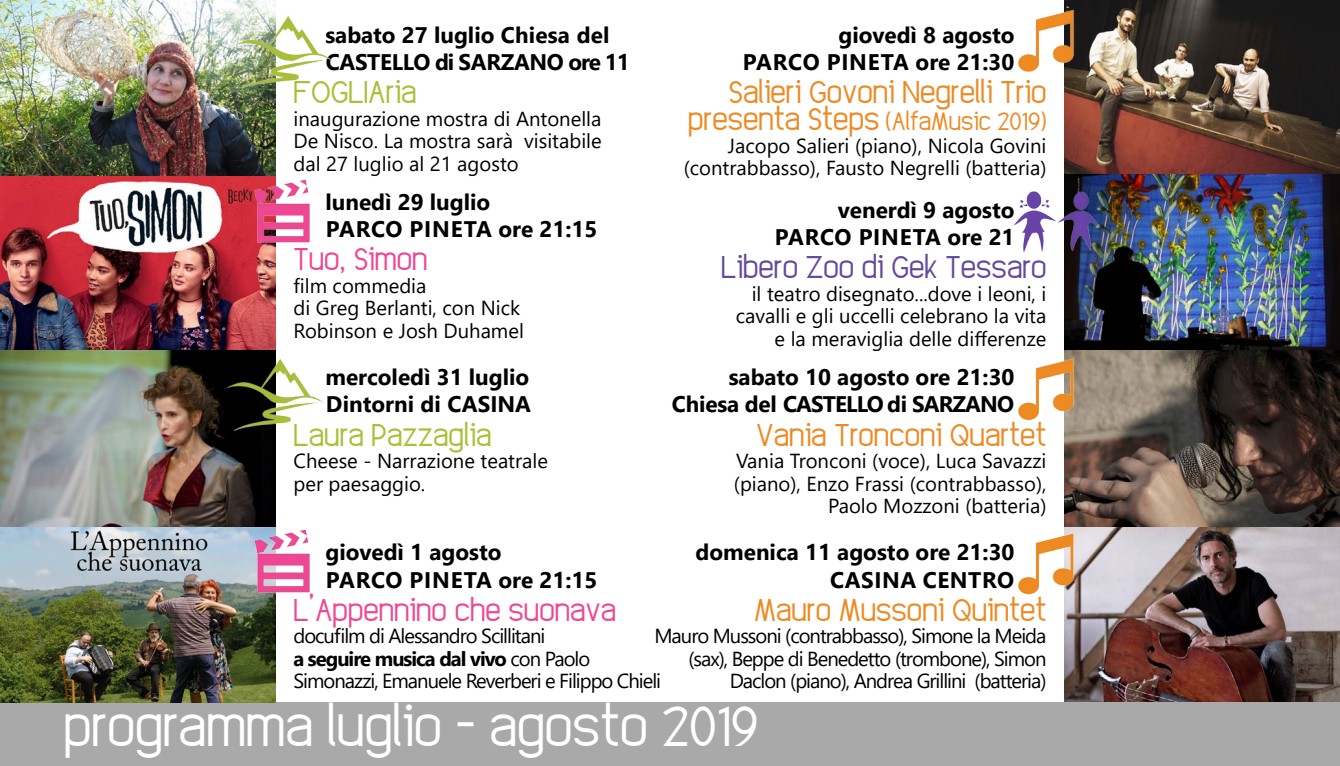
<style>
.page{position:relative;width:1340px;height:766px;background:#fff}
.page>*{position:absolute;margin:0;border:0;box-sizing:border-box;transform-origin:0 0}
.t1{font:40.5px "Elegan Tech";color:#fff}
.t2{font:700 22.5px/27px "Segoe UI";color:#000}
.t3{font:700 22.5px/27px "Segoe UI";letter-spacing:.025em;color:#000;text-align:right}
.t4{font:22.5px "Elegan Tech";color:#ed8a22}
.t5{font:700 22.5px/27px "Segoe UI";letter-spacing:-.04em;color:#000;text-align:right}
.t6{font:22.5px "Elegan Tech";color:#ee4894}
.t7{font:22.5px "Elegan Tech";color:#a9bf38}
.t8{font:22.5px "Elegan Tech";color:#634a9e}
.t9{font:20.25px/22.5px "Segoe UI";color:#000;text-align:right}
.t10{font:20.25px/22.5px "Segoe UI";letter-spacing:-.05em;color:#000;text-align:right}
.t11{font:18px "Elegan Tech";color:#ed8a22}
.s1{font-size:22.5px}
.s2{font-weight:700}
</style>
<div class="page">
<div style="left:0;top:701px;width:1339px;height:64px;background:#a9a9a9"></div>
<img style="left:1064px;top:0;width:275px;height:701px">
<img style="left:0;top:0;width:276px;height:702px">
<img style="left:203px;top:331px;width:121px;height:126px">
<img style="left:210px;top:0;width:122px;height:115px">
<img style="left:212px;top:156px;width:98px;height:126px">
<img style="left:212px;top:506px;width:98px;height:126px">
<img style="left:1014px;top:156px;width:109px;height:132px">
<img style="left:1018px;top:327px;width:108px;height:126px">
<img style="left:1018px;top:501px;width:108px;height:126px">
<img style="left:1018px;top:0;width:108px;height:105px">
<p class="t2" style="left:325px;top:19px;width:286px">sabato 27 luglio Chiesa del<br>Castello di SARZAN</p>
<p class="t2" style="left:743px;top:19px;width:273px;text-align:right">giovedì 8 agosto<br>Parco Pineta ore 21:30</p>
<p class="t4" style="left:728px;top:82px;width:319px">Salieri Govoni Negrelli Trio</p>
<p class="t11" style="left:688px;top:113px;width:360px"><span class="s1">presenta Steps</span> (AlfaMusic 2019)</p>
<p class="t9" style="left:683px;top:132px;width:364px">Jacopo Salieri (piano), Nicola Govini (contrabbasso), Fausto Negrelli (batteria)</p>
<p class="t2" style="left:775px;top:194px;width:241px;text-align:right">venerdì 9 agosto<br>Parco Pineta ore 21</p>
<p class="t8" style="left:721px;top:257px;width:327px">Libero Zoo di Gek Tessaro</p>
<p class="t9" style="left:736px;top:280px;width:312px">il teatro disegnato...dove i leoni, i cavalli e gli uccelli celebrano la vita e la meraviglia delle differenze</p>
<p class="t5" style="left:671px;top:362px;width:344px">sabato 10 agosto ore 21:30<br>c hiesa del Castello di Sarzano</p>
<p class="t4" style="left:756px;top:425px;width:292px">Vania Tronconi Quartet</p>
<p class="t9" style="left:734px;top:448px;width:314px">Vania Tronconi (voce), Luca Savazzi (piano), Enzo Frassi (contrabbasso),<br>Paolo Mozzoni (batteria)</p>
<p class="t3" style="left:695px;top:537px;width:320px">domenica 11 agosto ore 21:30<br>Casina centro</p>
<p class="t4" style="left:754px;top:599px;width:294px">Mauro Mussoni Quintet</p>
<p class="t10" style="left:654px;top:623px;width:393px">Mauro Mussoni (contrabbasso), Simone la Meida (sax), Beppe di Benedetto (trombone), Simon<br>Daclon (piano), Andrea Grillini (batteria)</p>
<p class="t2" style="left:547px;top:46px;width:84px">o ore 11</p>
<p class="t7" style="left:293px;top:82px;width:36px">FOGL</p>
<p class="t7" style="left:364px;top:82px;width:54px">IAria</p>
<p class="t9" style="left:293px;top:105px;width:310px;text-align:justify">inaugurazione mostra di Antonella De Nisco. La mostra sarà visitabile dal 27 luglio al 21 agosto</p>
<p class="t3" style="left:325px;top:186px;width:273px;text-align:left">lunedì 29 luglio<br>Parco Pineta ore 21:15</p>
<p class="t6" style="left:293px;top:249px;width:136px">Tuo, Simon</p>
<p class="t9" style="left:293px;top:272px;width:232px;text-align:left">film commedia<br>di Greg Berlanti, con Nick<br>Robinson e Josh Duhamel</p>
<p class="t2" style="left:325px;top:362px;width:205px">mercoledì 31 luglio dintorni di CASINA</p>
<p class="t7" style="left:293px;top:424px;width:199px">Laura Pazzaglia</p>
<p class="t9" style="left:293px;top:448px;width:256px;text-align:left">Cheese - Narrazione teatrale per paesaggio.</p>
<p class="t2" style="left:325px;top:537px;width:273px">giovedì 1 agosto<br>Parco Pineta ore 21:15</p>
<p class="t6" style="left:293px;top:599px;width:324px">L’Appennino che suonava</p>
<p class="t10" style="left:293px;top:623px;width:369px;text-align:left">docufilm di Alessandro Scillitani<br><span class="s2">a seguire musica dal vivo</span> con Paolo<br>Simonazzi, Emanuele Reverberi e Filippo Chieli</p>
<h1 class="t1" style="left:64px;top:707px;width:696px">programma luglio - agosto 2019</h1>
</div>
